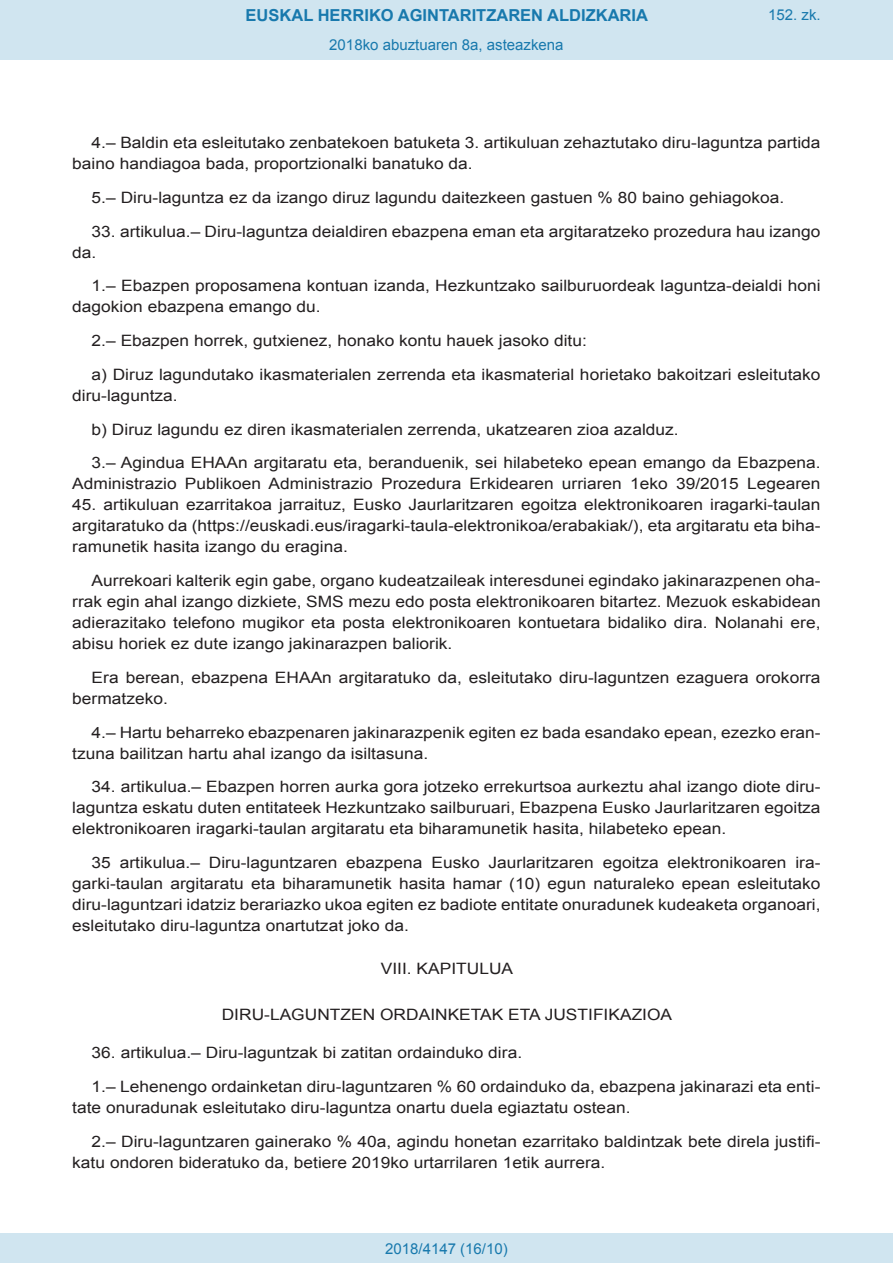
<style>
.page{position:relative;width:893px;height:1263px;background:#fff}
.page>*{position:absolute;margin:0;border:0;box-sizing:border-box;transform-origin:0 0}
.t1{font:700 16.5px "Arial";color:#1879ad}
.BOPVDetalle{font:15.6px/21px "Arial";color:#231f20;scale:1.11 1}
.BOPVClave{font:15.6px "Arial";color:#231f20;scale:1.11 1}
.Paginacion_Centro{font:15px "Arial";color:#1879ad}
</style>
<div class="page">
<div style="left:0;top:0;width:893px;height:60px;background:#d0e5f0"></div>
<div style="left:0;top:1233px;width:893px;height:30px;background:#d0e5f0"></div>
<p class="t1" style="left:246px;top:4px;width:404px">EUSKAL HERRIKO AGINTARITZAREN ALDIZKARIA</p>
<p class="Paginacion_Centro" style="left:329px;top:35px;width:236px">2018ko abuztuaren 8a, asteazkena</p>
<p class="Paginacion_Centro" style="left:768px;top:5px;width:54px">152. zk.</p>
<p class="BOPVDetalle" style="left:72px;top:132px;width:676px;text-indent:19px">4.– Baldin eta esleitutako zenbatekoen batuketa 3. artikuluan zehaztutako diru-laguntza partida baino handiagoa bada, proportzionalki banatuko da.</p>
<p class="BOPVDetalle" style="left:92px;top:187px;width:625px">5.– Diru-laguntza ez da izango diruz lagundu daitezkeen gastuen % 80 baino gehiagokoa.</p>
<p class="BOPVDetalle" style="left:72px;top:221px;width:676px;text-indent:19px">33. artikulua.– Diru-laguntza deialdiren ebazpena eman eta argitaratzeko prozedura hau izango da.</p>
<p class="BOPVDetalle" style="left:72px;top:276px;width:676px;text-indent:19px">1.– Ebazpen proposamena kontuan izanda, Hezkuntzako sailburuordeak laguntza-deialdi honi dagokion ebazpena emango du.</p>
<p class="BOPVDetalle" style="left:92px;top:330px;width:448px">2.– Ebazpen horrek, gutxienez, honako kontu hauek jasoko ditu:</p>
<p class="BOPVDetalle" style="left:72px;top:364px;width:676px;text-indent:19px">a) Diruz lagundutako ikasmaterialen zerrenda eta ikasmaterial horietako bakoitzari esleitutako diru-laguntza.</p>
<p class="BOPVDetalle" style="left:92px;top:419px;width:530px">b) Diruz lagundu ez diren ikasmaterialen zerrenda, ukatzearen zioa azalduz.</p>
<p class="BOPVDetalle" style="left:72px;top:453px;width:676px;text-align:right">3.– Agindua EHAAn argitaratu eta, beranduenik, sei hilabeteko epean emango da Ebazpena.<br>Administrazio Publikoen Administrazio Prozedura Erkidearen urriaren 1eko 39/2015 Legearen</p>
<p class="BOPVDetalle" style="left:72px;top:495px;width:676px;text-align:justify">45. artikuluan ezarritakoa jarraituz, Eusko Jaurlaritzaren egoitza elektronikoaren iragarki-taulan argitaratuko da (https://euskadi.eus/iragarki-taula-elektronikoa/erabakiak/), eta argitaratu eta biha&shy;ramunetik hasita izango du eragina.</p>
<p class="BOPVDetalle" style="left:72px;top:570px;width:676px;text-align:justify;text-indent:19px">Aurrekoari kalterik egin gabe, organo kudeatzaileak interesdunei egindako jakinarazpenen oha&shy;rrak egin ahal izango dizkiete, SMS mezu edo posta elektronikoaren bitartez. Mezuok eskabidean adierazitako telefono mugikor eta posta elektronikoaren kontuetara bidaliko dira. Nolanahi ere, abisu horiek ez dute izango jakinarazpen baliorik.</p>
<p class="BOPVDetalle" style="left:72px;top:667px;width:676px;text-indent:19px">Era berean, ebazpena EHAAn argitaratuko da, esleitutako diru-laguntzen ezaguera orokorra bermatzeko.</p>
<p class="BOPVDetalle" style="left:72px;top:722px;width:676px;text-indent:19px">4.– Hartu beharreko ebazpenaren jakinarazpenik egiten ez bada esandako epean, ezezko eran&shy;tzuna bailitzan hartu ahal izango da isiltasuna.</p>
<p class="BOPVDetalle" style="left:72px;top:777px;width:676px;text-align:justify;text-indent:19px">34. artikulua.– Ebazpen horren aurka gora jotzeko errekurtsoa aurkeztu ahal izango diote diru&shy;laguntza eskatu duten entitateek Hezkuntzako sailburuari, Ebazpena Eusko Jaurlaritzaren egoitza elektronikoaren iragarki-taulan argitaratu eta biharamunetik hasita, hilabeteko epean.</p>
<p class="BOPVDetalle" style="left:72px;top:852px;width:676px;text-align:justify;text-indent:19px">35 artikulua.– Diru-laguntzaren ebazpena Eusko Jaurlaritzaren egoitza elektronikoaren ira&shy;garki-taulan argitaratu eta biharamunetik hasita hamar (10) egun naturaleko epean esleitutako diru-laguntzari idatziz berariazko ukoa egiten ez badiote entitate onuradunek kudeaketa organoari, esleitutako diru-laguntza onartutzat joko da.</p>
<p class="BOPVClave" style="left:381px;top:958px;width:121px">VIII. KAPITULUA</p>
<p class="BOPVClave" style="left:222px;top:1004px;width:407px">DIRU-LAGUNTZEN ORDAINKETAK ETA JUSTIFIKAZIOA</p>
<p class="BOPVDetalle" style="left:92px;top:1042px;width:389px">36. artikulua.– Diru-laguntzak bi zatitan ordainduko dira.</p>
<p class="BOPVDetalle" style="left:72px;top:1076px;width:676px;text-indent:19px">1.– Lehenengo ordainketan diru-laguntzaren % 60 ordainduko da, ebazpena jakinarazi eta enti&shy;tate onuradunak esleitutako diru-laguntza onartu duela egiaztatu ostean.</p>
<p class="BOPVDetalle" style="left:72px;top:1131px;width:676px;text-indent:19px">2.– Diru-laguntzaren gainerako % 40a, agindu honetan ezarritako baldintzak bete direla justifi&shy;katu ondoren bideratuko da, betiere 2019ko urtarrilaren 1etik aurrera.</p>
<p class="Paginacion_Centro" style="left:385px;top:1238px;width:124px">2018/4147 (16/10)</p>
</div>
